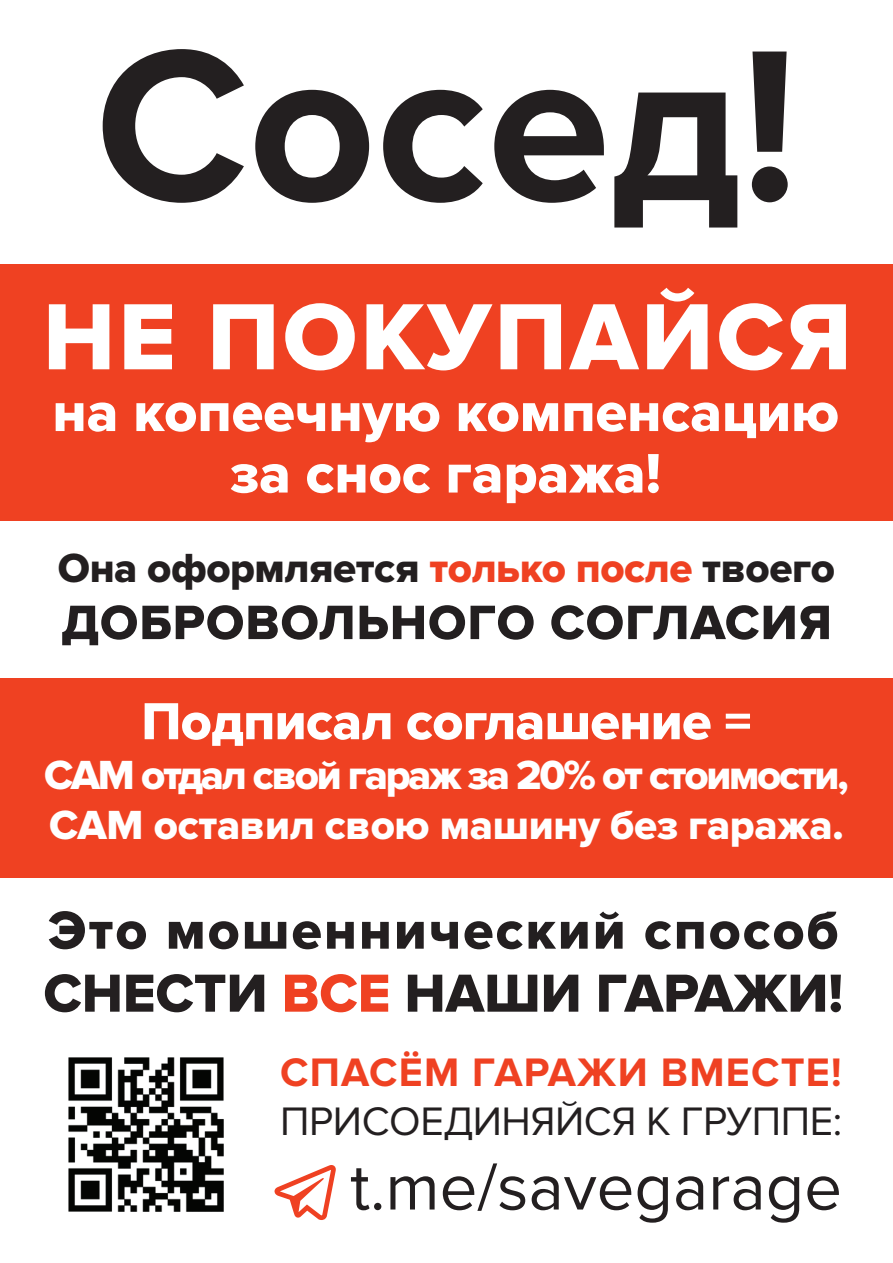
<style>
.page{position:relative;width:893px;height:1263px;background:#fff}
.page>*{position:absolute;margin:0;border:0;box-sizing:border-box;transform-origin:0 0}
.t1{font:700 222.75px "Proxima Nova";color:#231f20}
.t2{font:97.5px "Proxima Nova Extrabld";letter-spacing:.035em;color:#fff}
.t3{font:67.05px "Proxima Nova";color:#231f20}
.t4{font:57.75px/61.5px "Proxima Nova Extrabld";color:#fff;text-align:center}
.t5{font:55.5px/63px "Proxima Nova Extrabld";letter-spacing:.035em;color:#231f20}
.t6{font:54px "Proxima Nova Extrabld";letter-spacing:-.01em;color:#fff}
.t7{font:50.1px "Proxima Nova Extrabld";letter-spacing:.02em;color:#231f20}
.t8{font:42.15px/50.1px "Proxima Nova Extrabld";letter-spacing:-.055em;color:#fff}
.t9{font:42.15px "Proxima Nova Extrabld";letter-spacing:-.01em;color:#231f20}
.t10{font:41.25px "Proxima Nova";letter-spacing:-.01em;color:#231f20}
.t11{font:700 41.25px "Proxima Nova";letter-spacing:.03em;color:#ef4122}
.s1{color:#ef4122}
</style>
<div class="page">
<div style="left:0;top:678px;width:893px;height:199px;background:#ef4122"></div>
<div style="left:0;top:264px;width:893px;height:256px;background:#ef4122"></div>
<img style="left:68px;top:1057px;width:156px;height:155px">
<svg style="left:274px;top:1165px;width:62px;height:55px"></svg>
<h1 class="t1" style="left:95px;top:-2px;width:704px">Сосед!</h1>
<h2 class="t2" style="left:43px;top:281px;width:810px">НЕ ПОКУПАЙСЯ</h2>
<h3 class="t4" style="left:52px;top:383px;width:788px">на копеечную компенсацию за снос гаража!</h3>
<p class="t9" style="left:58px;top:544px;width:779px">Она оформляется <span class="s1">только после</span> твоего</p>
<p class="t7" style="left:61px;top:593px;width:772px">ДОБРОВОЛЬНОГО СОГЛАСИЯ</p>
<p class="t6" style="left:141px;top:690px;width:612px">Подписал соглашение =</p>
<p class="t8" style="left:44px;top:751px;width:806px">САМ отдал свой гараж за 20% от стоимости,<br>САМ оставил свою машину без гаража.</p>
<h3 class="t5" style="left:43px;top:900px;width:801px">Это мошеннический способ<br>СНЕСТИ <span class="s1">ВСЕ</span> НАШИ ГАРАЖИ!</h3>
<p class="t11" style="left:280px;top:1048px;width:563px">СПАСЁМ ГАРАЖИ ВМЕСТЕ!</p>
<p class="t10" style="left:280px;top:1098px;width:564px">ПРИСОЕДИНЯЙСЯ К ГРУППЕ:</p>
<h3 class="t3" style="left:350px;top:1149px;width:493px">t.me/savegarage</h3>
</div>
